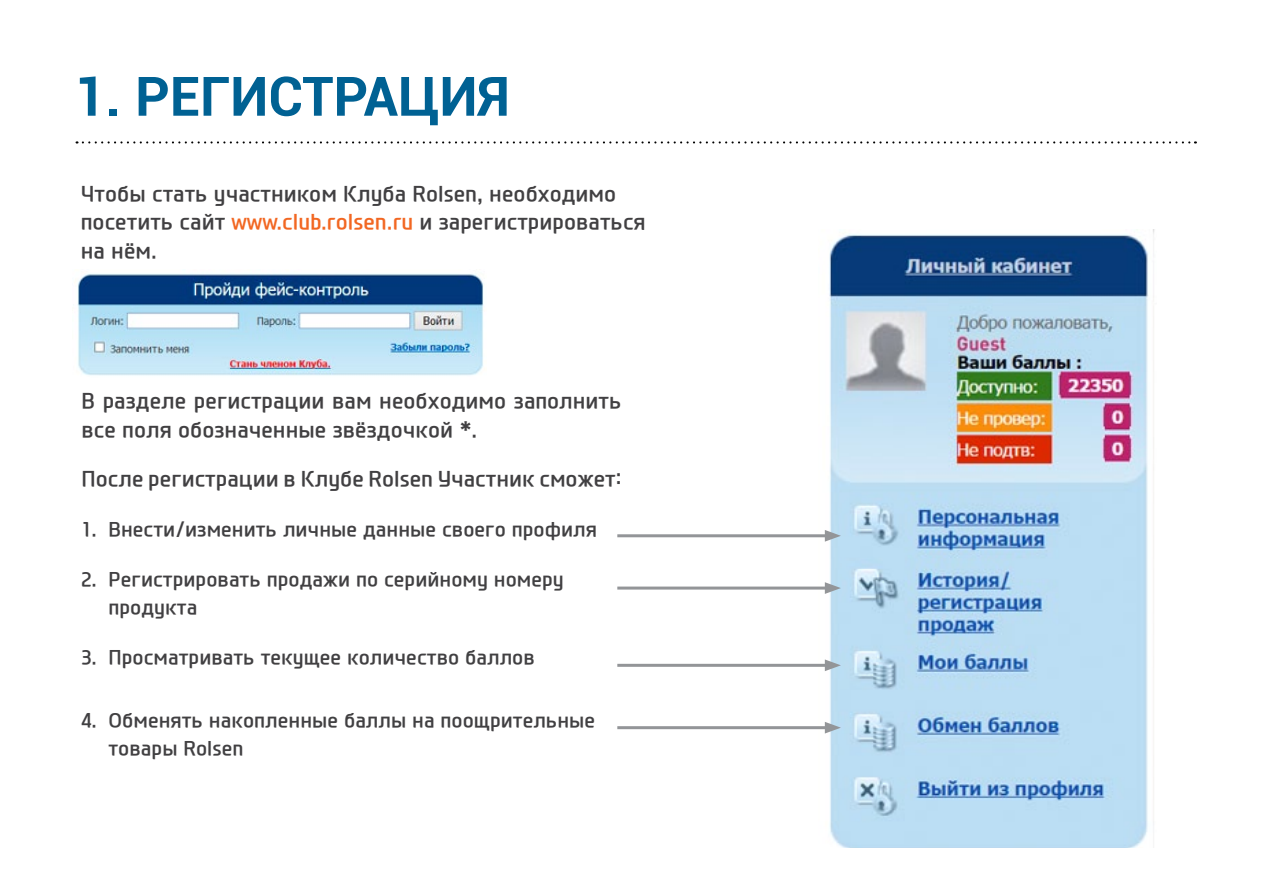
<style>
.page{position:relative;width:1263px;height:893px;background:#fff}
.page>*{position:absolute;margin:0;border:0;box-sizing:border-box;transform-origin:0 0}
.t1{font:700 54.45px "Roboto";color:#006193}
.t2{font:700 21px/28.5px "Modern H";color:#414042}
.t3{font:700 19.5px/28.5px "Modern H";color:#414042}
.s1{color:#f26722}
</style>
<div class="page">
<svg style="left:77px;top:141px;width:1119px;height:3px"></svg>
<img style="left:819px;top:230px;width:336px;height:618px">
<img style="left:77px;top:273px;width:407px;height:103px">
<hr style="left:617px;top:534px;width:213px;height:3px;background:#939598">
<svg style="left:825px;top:530px;width:16px;height:12px"></svg>
<hr style="left:617px;top:587px;width:213px;height:3px;background:#939598">
<svg style="left:825px;top:582px;width:16px;height:12px"></svg>
<hr style="left:617px;top:664px;width:213px;height:3px;background:#939598">
<svg style="left:825px;top:659px;width:16px;height:12px"></svg>
<hr style="left:617px;top:726px;width:213px;height:3px;background:#939598">
<svg style="left:825px;top:722px;width:16px;height:11px"></svg>
<h1 class="t1" style="left:74px;top:58px;width:437px">1. РЕГИСТРАЦИЯ</h1>
<p class="t2" style="left:81px;top:179px;width:566px">Чтобы стать участником Клуба Rolsen, необходимо посетить сайт <span class="s1">www.club.rolsen.ru</span> и зарегистрироваться на нём.</p>
<p class="t2" style="left:82px;top:387px;width:542px">В разделе регистрации вам необходимо заполнить все поля обозначенные звёздочкой *.</p>
<p class="t2" style="left:82px;top:465px;width:541px">После регистрации в Клубе Rolsen Участник сможет:</p>
<p class="t3" style="left:81px;top:515px;width:517px">1. Внести/изменить личные данные своего профиля</p>
<p class="t3" style="left:109px;top:565px;width:457px;text-indent:-27px">2. Регистрировать продажи по серийному номеру продукта</p>
<p class="t3" style="left:81px;top:643px;width:455px">3. Просматривать текущее количество баллов</p>
<p class="t3" style="left:109px;top:706px;width:488px;text-indent:-27px">4. Обменять накопленные баллы на поощрительные товары Rolsen</p>
</div>
